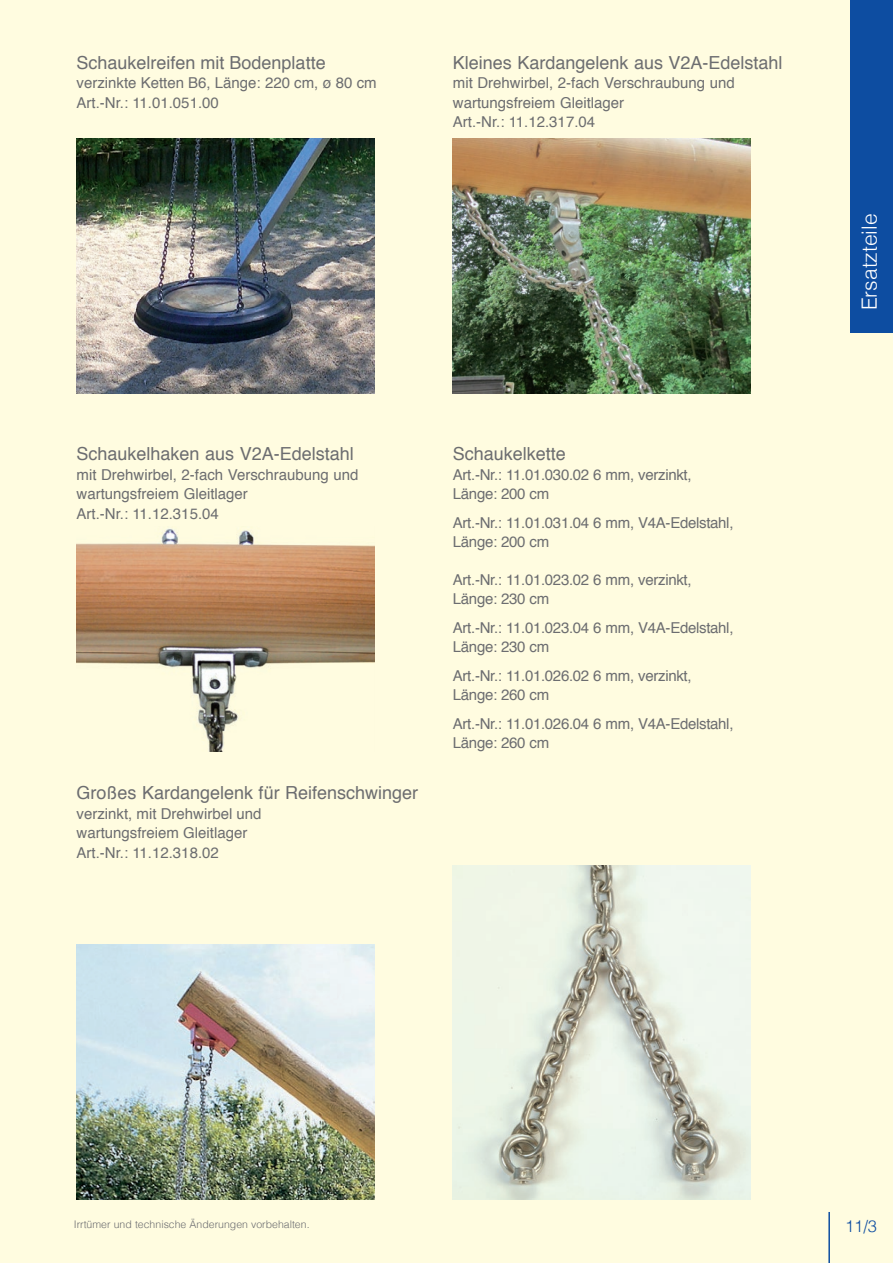
<style>
.page{position:relative;width:893px;height:1263px;background:#fffce0}
.page>*{position:absolute;margin:0;border:0;box-sizing:border-box;transform-origin:0 0}
.t1{font:300 21px "Helvetica";color:#fff}
.t2{font:18px "Helvetica";color:#6c6d70}
.t3{font:300 16.5px "Helvetica";color:#0d4da1}
.t4{font:15px/19.5px "Helvetica";color:#6c6d70}
.t5{font:15px/19.5px "Helvetica";letter-spacing:-.02em;color:#6c6d70}
.t6{font:300 10.5px "Helvetica";color:#6c6d70}
</style>
<div class="page">
<img style="left:77px;top:528px;width:297px;height:224px">
<img style="left:77px;top:944px;width:297px;height:255px">
<img style="left:453px;top:865px;width:297px;height:334px">
<img style="left:77px;top:138px;width:297px;height:255px">
<img style="left:453px;top:138px;width:297px;height:255px">
<div style="left:850px;top:0;width:43px;height:333px;background:#0d4da1"></div>
<hr style="left:828px;top:1212px;width:2px;height:51px;background:#0d4da1">
<p class="t2" style="left:77px;top:49px;width:251px">Schaukelreifen mit Bodenplatte</p>
<p class="t4" style="left:77px;top:74px;width:302px">verzinkte Ketten B6, Länge: 220 cm, ø 80 cm<br>Art.-Nr.: 11.01.051.00</p>
<p class="t2" style="left:453px;top:49px;width:331px">Kleines Kardangelenk aus V2A-Edelstahl</p>
<p class="t4" style="left:453px;top:74px;width:283px">mit Drehwirbel, 2-fach Verschraubung und wartungsfreiem Gleitlager<br>Art.-Nr.: 11.12.317.04</p>
<p class="t2" style="left:77px;top:440px;width:279px">Schaukelhaken aus V2A-Edelstahl</p>
<p class="t4" style="left:77px;top:465px;width:283px">mit Drehwirbel, 2-fach Verschraubung und wartungsfreiem Gleitlager<br>Art.-Nr.: 11.12.315.04</p>
<p class="t2" style="left:77px;top:779px;width:343px">Großes Kardangelenk für Reifenschwinger</p>
<p class="t4" style="left:77px;top:804px;width:187px">verzinkt, mit Drehwirbel und wartungsfreiem Gleitlager<br>Art.-Nr.: 11.12.318.02</p>
<p class="t2" style="left:453px;top:440px;width:115px">Schaukelkette</p>
<p class="t5" style="left:453px;top:465px;width:240px">Art.-Nr.: 11.01.030.02 6 mm, verzinkt,<br>Länge: 200 cm</p>
<p class="t5" style="left:453px;top:513px;width:282px">Art.-Nr.: 11.01.031.04 6 mm, V4A-Edelstahl,<br>Länge: 200 cm</p>
<p class="t5" style="left:453px;top:570px;width:240px">Art.-Nr.: 11.01.023.02 6 mm, verzinkt,<br>Länge: 230 cm</p>
<p class="t5" style="left:453px;top:618px;width:282px">Art.-Nr.: 11.01.023.04 6 mm, V4A-Edelstahl,<br>Länge: 230 cm</p>
<p class="t5" style="left:453px;top:666px;width:240px">Art.-Nr.: 11.01.026.02 6 mm, verzinkt,<br>Länge: 260 cm</p>
<p class="t5" style="left:453px;top:714px;width:282px">Art.-Nr.: 11.01.026.04 6 mm, V4A-Edelstahl,<br>Länge: 260 cm</p>
<h1 class="t1" style="left:851px;top:310px;width:98px;rotate:-90deg">Ersatzteile</h1>
<p class="t6" style="left:74px;top:1215px;width:237px">Irrtümer und technische Änderungen vorbehalten.</p>
<p class="t3" style="left:845px;top:1212px;width:34px">11/3</p>
</div>
